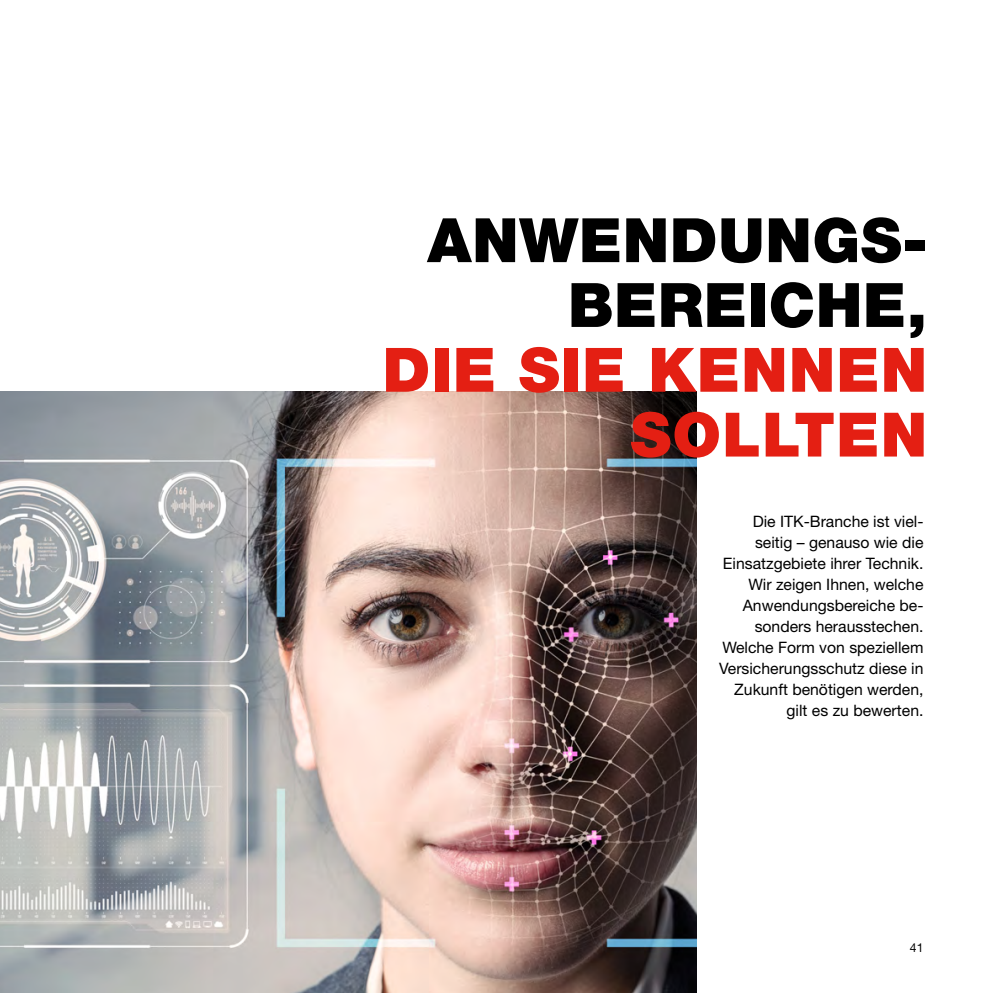
<style>
.page{position:relative;width:993px;height:993px;background:#fff}
.page>*{position:absolute;margin:0;border:0;box-sizing:border-box;transform-origin:0 0}
.t1{font:900 61.25px "Helvetica Neue LT Std";letter-spacing:.01em;color:#000}
.t2{font:900 61.25px "Helvetica Neue LT Std";letter-spacing:.02em;color:#e41f13}
.t3{font:15.75px/21px "Helvetica Neue LT Std";color:#000;text-align:right}
.t4{font:12.25px "Helvetica Neue LT Std";color:#000}
</style>
<div class="page">
<img style="left:0;top:391px;width:696px;height:601px">
<p class="t1" style="left:427px;top:204px;width:501px">ANWENDUNGS-</p>
<p class="t1" style="left:568px;top:268px;width:360px">BEREICHE,</p>
<p class="t2" style="left:382px;top:333px;width:546px">DIE SIE KENNEN</p>
<p class="t2" style="left:630px;top:398px;width:298px">SOLLTEN</p>
<p class="t3" style="left:718px;top:510px;width:206px">Die ITK-Branche ist viel&shy;seitig – genauso wie die<br>Einsatzgebiete ihrer Technik.<br>Wir zeigen Ihnen, welche<br>Anwendungsbereiche be&shy;sonders herausstechen.<br>Welche Form von speziellem<br>Versicherungsschutz diese in<br>Zukunft benötigen werden, gilt es zu bewerten.</p>
<p class="t4" style="left:909px;top:940px;width:15px">41</p>
</div>
